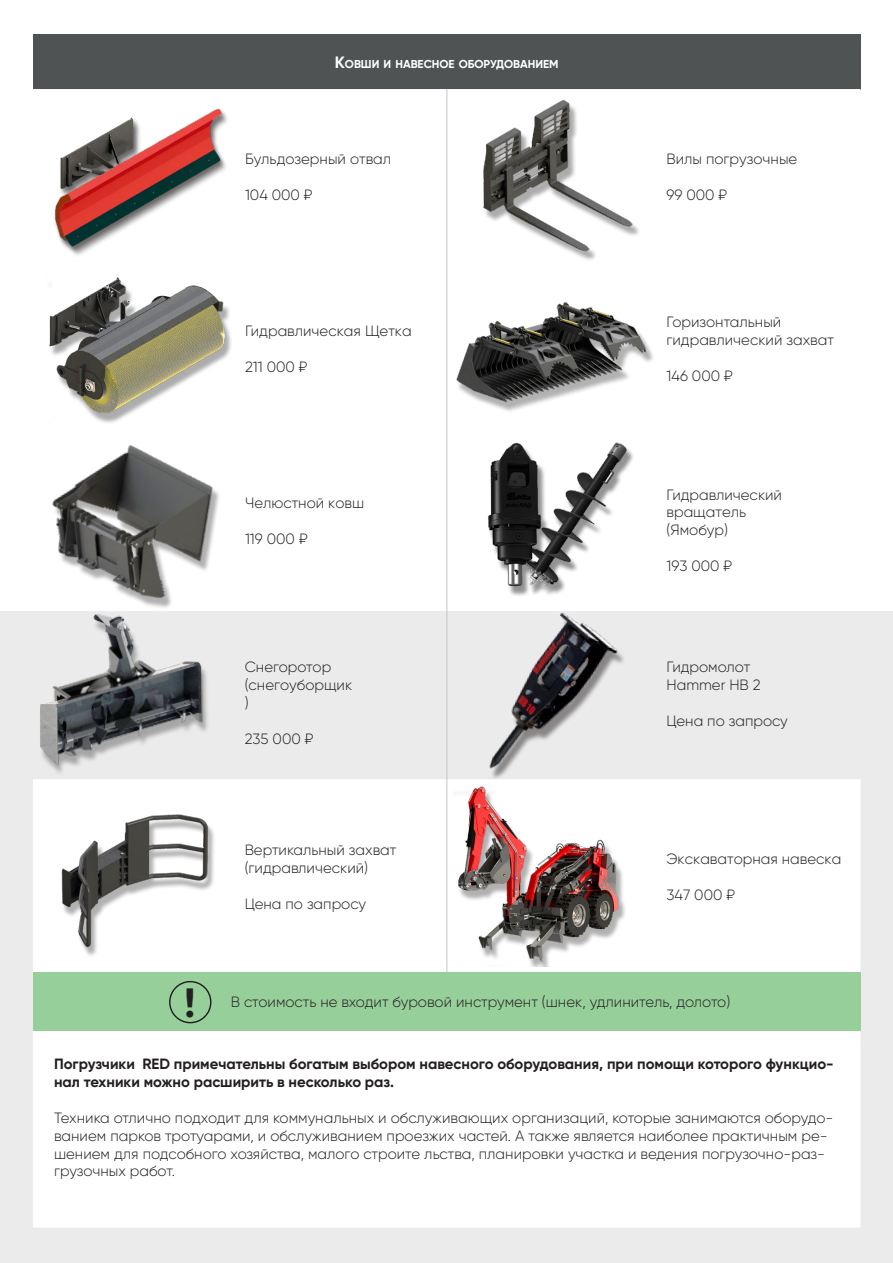
<style>
.page{position:relative;width:893px;height:1263px;background:#fff}
.page>*{position:absolute;margin:0;border:0;box-sizing:border-box;transform-origin:0 0}
.t1{font:700 40.8px "Gilroy";color:#231f20}
.t2{font:300 14.85px/17.9px "Gilroy";color:#231f20}
.t3{font:700 14.85px/17.9px "Gilroy";color:#231f20}
.t4{font:700 11.4px "Gilroy";color:#fff}
.s1{font-size:16.35px}
</style>
<div class="page">
<div style="left:0;top:611px;width:893px;height:652px;background:#ebebec"></div>
<div style="left:33px;top:34px;width:827px;height:55px;background:#505354"></div>
<div style="left:33px;top:779px;width:827px;height:448px;background:#fff"></div>
<div style="left:33px;top:972px;width:827px;height:58px;background:#97cf9a"></div>
<img style="left:54px;top:108px;width:173px;height:147px">
<img style="left:483px;top:100px;width:156px;height:160px">
<img style="left:49px;top:277px;width:182px;height:146px">
<div style="left:457px;top:305px;width:197px;height:109px;background:#231f20;opacity:.35"></div>
<img style="left:456px;top:302px;width:194px;height:112px">
<img style="left:52px;top:445px;width:167px;height:162px">
<img style="left:488px;top:442px;width:145px;height:154px">
<img style="left:40px;top:607px;width:168px;height:166px">
<img style="left:489px;top:612px;width:135px;height:166px">
<img style="left:41px;top:790px;width:181px;height:169px">
<img style="left:453px;top:786px;width:177px;height:181px">
<div style="left:169px;top:981px;width:42px;height:42px;border:1px solid #231f20;border-radius:50%"></div>
<hr style="left:447px;top:89px;width:1px;height:883px;background:#c4c4c4">
<p class="t4" style="left:335px;top:57px;width:225px"><span class="s1">К</span>овши и навесное оборудованием</p>
<p class="t2" style="left:245px;top:150px;width:148px">Бульдозерный отвал</p>
<p class="t2" style="left:245px;top:185px;width:69px">104 000 ₽</p>
<p class="t2" style="left:666px;top:150px;width:132px">Вилы погрузочные</p>
<p class="t2" style="left:666px;top:185px;width:62px">99 000 ₽</p>
<p class="t2" style="left:245px;top:322px;width:168px">Гидравлическая Щетка</p>
<p class="t2" style="left:245px;top:357px;width:64px">211 000 ₽</p>
<p class="t2" style="left:666px;top:313px;width:169px">Горизонтальный гидравлический захват</p>
<p class="t2" style="left:666px;top:366px;width:68px">146 000 ₽</p>
<p class="t2" style="left:245px;top:494px;width:121px">Челюстной ковш</p>
<p class="t2" style="left:245px;top:530px;width:64px">119 000 ₽</p>
<p class="t2" style="left:245px;top:658px;width:109px">Снегоротор (снегоуборщик )</p>
<p class="t2" style="left:245px;top:729px;width:70px">235 000 ₽</p>
<p class="t2" style="left:666px;top:485px;width:117px">Гидравлический вращатель (Ямобур)</p>
<p class="t2" style="left:666px;top:557px;width:67px">193 000 ₽</p>
<p class="t2" style="left:666px;top:658px;width:85px">Гидромолот</p>
<p class="t2" style="left:666px;top:676px;width:96px">Hammer HB 2</p>
<p class="t2" style="left:666px;top:711px;width:123px">Цена по запросу</p>
<p class="t1" style="left:185px;top:977px;width:12px">!</p>
<p class="t2" style="left:245px;top:841px;width:153px">Вертикальный захват (гидравлический)</p>
<p class="t2" style="left:245px;top:894px;width:123px">Цена по запросу</p>
<p class="t2" style="left:666px;top:850px;width:176px">Экскаваторная навеска</p>
<p class="t2" style="left:666px;top:885px;width:70px">347 000 ₽</p>
<p class="t2" style="left:231px;top:992px;width:501px">В стоимость не входит буровой инструмент (шнек, удлинитель, долото)</p>
<p class="t3" style="left:54px;top:1055px;width:781px">Погрузчики RED примечательны богатым выбором навесного оборудования, при помощи которого функцио&shy;нал техники можно расширить в несколько раз.</p>
<p class="t2" style="left:54px;top:1108px;width:781px">Техника отлично подходит для коммунальных и обслуживающих организаций, которые занимаются оборудо&shy;ванием парков тротуарами, и обслуживанием проезжих частей. А также является наиболее практичным ре&shy;шением для подсобного хозяйства, малого строите льства, планировки участка и ведения погрузочно-раз&shy;грузочных работ.</p>
</div>
